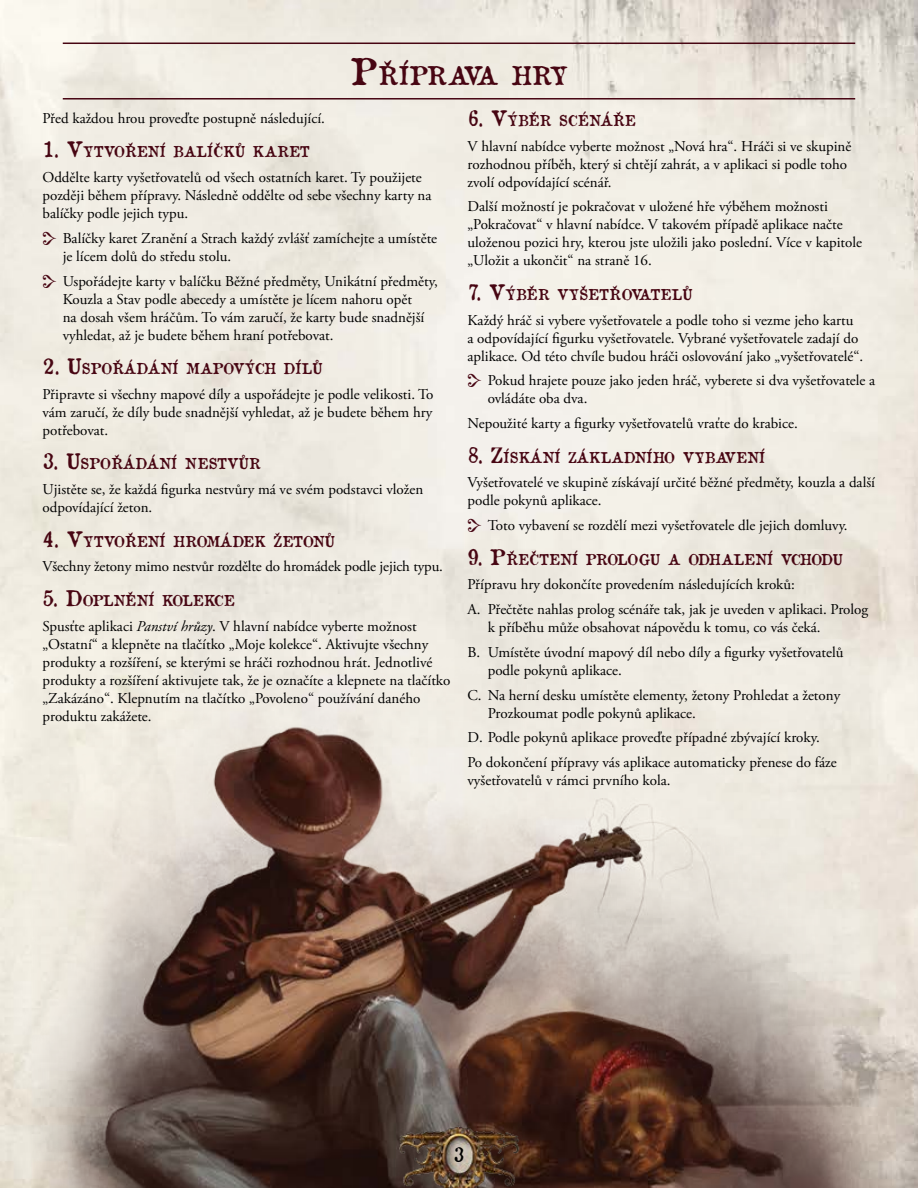
<style>
.page{position:relative;width:918px;height:1188px;background:#fff}
.page>*{position:absolute;margin:0;border:0;box-sizing:border-box;transform-origin:0 0}
.t1{font:25.2px "Old Newspaper Types Loc";color:#470512}
.t2{font:19.5px "Old Newspaper Types Loc";color:#000}
.t3{font:15px/18px "Adobe Garamond Pro";color:#000}
.t4{font:14.7px "Old Newspaper Types Loc";color:#470512}
.t5{font:14.7px "Old Newspaper Types Loc";letter-spacing:-.03em;color:#470512}
.s1{font-size:36px}
.s2{font-size:21px}
.s3{font-style:italic}
</style>
<div class="page">
<img style="left:0;top:0;width:918px;height:42px">
<img style="left:0;top:42px;width:918px;height:1146px">
<img style="left:353px;top:1110px;width:212px;height:78px">
<hr style="left:63px;top:43px;width:792px;height:1px;background:#470512">
<hr style="left:63px;top:98px;width:792px;height:2px;background:#470512">
<svg style="left:43px;top:231px;width:13px;height:14px"></svg>
<svg style="left:43px;top:274px;width:13px;height:14px"></svg>
<svg style="left:468px;top:374px;width:13px;height:13px"></svg>
<svg style="left:468px;top:519px;width:13px;height:13px"></svg>
<h1 class="t1" style="left:350px;top:58px;width:219px"><span class="s1">P</span>ŘÍPRAVA HRY</h1>
<p class="t3" style="left:43px;top:110px;width:284px">Před každou hrou proveďte postupně následující.</p>
<p class="t4" style="left:43px;top:142px;width:269px"><span class="s2">1. V</span>YTVOŘENÍ BALÍČKŮ KARET</p>
<p class="t3" style="left:43px;top:169px;width:391px">Oddělte karty vyšetřovatelů od všech ostatních karet. Ty použijete později během přípravy. Následně oddělte od sebe všechny karty na balíčky podle jejich typu.</p>
<p class="t3" style="left:63px;top:230px;width:376px">Balíčky karet Zranění a Strach každý zvlášť zamíchejte a umístěte je lícem dolů do středu stolu.</p>
<p class="t3" style="left:63px;top:272px;width:377px">Uspořádejte karty v balíčku Běžné předměty, Unikátní předměty, Kouzla a Stav podle abecedy a umístěte je lícem nahoru opět<br>na dosah všem hráčům. To vám zaručí, že karty bude snadnější vyhledat, až je budete během hraní potřebovat.</p>
<p class="t4" style="left:43px;top:359px;width:281px"><span class="s2">2. U</span>SPOŘÁDÁNÍ MAPOVÝCH DÍLŮ</p>
<p class="t3" style="left:43px;top:386px;width:393px;text-align:justify">Připravte si všechny mapové díly a uspořádejte je podle velikosti. To vám zaručí, že díly bude snadnější vyhledat, až je budete během hry potřebovat.</p>
<p class="t4" style="left:43px;top:454px;width:220px"><span class="s2">3. U</span>SPOŘÁDÁNÍ NESTVŮR</p>
<p class="t3" style="left:43px;top:481px;width:382px">Ujistěte se, že každá figurka nestvůry má ve svém podstavci vložen odpovídající žeton.</p>
<p class="t4" style="left:43px;top:531px;width:294px"><span class="s2">4. V</span>YTVOŘENÍ HROMÁDEK ŽETONŮ</p>
<p class="t3" style="left:43px;top:558px;width:402px">Všechny žetony mimo nestvůr rozdělte do hromádek podle jejich typu.</p>
<p class="t4" style="left:43px;top:591px;width:194px"><span class="s2">5. D</span>OPLNĚNÍ KOLEKCE</p>
<p class="t3" style="left:43px;top:617px;width:409px">Spusťte aplikaci <span class="s3">Panství hrůzy</span>. V hlavní nabídce vyberte možnost „Ostatní“ a klepněte na tlačítko „Moje kolekce“. Aktivujte všechny produkty a rozšíření, se kterými se hráči rozhodnou hrát. Jednotlivé produkty a rozšíření aktivujete tak, že je označíte a klepnete na tlačítko „Zakázáno“. Klepnutím na tlačítko „Povoleno“ používání daného produktu zakážete.</p>
<p class="t4" style="left:468px;top:111px;width:170px"><span class="s2">6. V</span>ÝBĚR SCÉNÁŘE</p>
<p class="t3" style="left:468px;top:137px;width:385px">V hlavní nabídce vyberte možnost „Nová hra“. Hráči si ve skupině rozhodnou příběh, který si chtějí zahrát, a v aplikaci si podle toho zvolí odpovídající scénář.</p>
<p class="t3" style="left:468px;top:198px;width:396px">Další možností je pokračovat v uložené hře výběhem možnosti „Pokračovat“ v hlavní nabídce. V takovém případě aplikace načte uloženou pozici hry, kterou jste uložili jako poslední. Více v kapitole „Uložit a ukončit“ na straně 16.</p>
<p class="t4" style="left:468px;top:285px;width:226px"><span class="s2">7. V</span>ÝBĚR VYŠETŘOVATELŮ</p>
<p class="t3" style="left:468px;top:311px;width:397px">Každý hráč si vybere vyšetřovatele a podle toho si vezme jeho kartu a odpovídající figurku vyšetřovatele. Vybrané vyšetřovatele zadají do aplikace. Od této chvíle budou hráči oslovování jako „vyšetřovatelé“.</p>
<p class="t3" style="left:488px;top:372px;width:389px">Pokud hrajete pouze jako jeden hráč, vyberete si dva vyšetřovatele a ovládáte oba dva.</p>
<p class="t3" style="left:468px;top:415px;width:332px">Nepoužité karty a figurky vyšetřovatelů vraťte do krabice.</p>
<p class="t4" style="left:468px;top:447px;width:299px"><span class="s2">8. Z</span>ÍSKÁNÍ ZÁKLADNÍHO VYBAVENÍ</p>
<p class="t3" style="left:468px;top:474px;width:409px">Vyšetřovatelé ve skupině získávají určité běžné předměty, kouzla a další podle pokynů aplikace.</p>
<p class="t3" style="left:488px;top:517px;width:361px">Toto vybavení se rozdělí mezi vyšetřovatele dle jejich domluvy.</p>
<p class="t5" style="left:468px;top:549px;width:377px"><span class="s2">9. P</span>ŘEČTENÍ PROLOGU A ODHALENÍ VCHODU</p>
<p class="t3" style="left:468px;top:573px;width:402px;line-height:24.8px">Přípravu hry dokončíte provedením následujících kroků:<br>A. Přečtěte nahlas prolog scénáře tak, jak je uveden v aplikaci. Prolog</p>
<p class="t3" style="left:468px;top:615px;width:378px;line-height:24.8px;text-align:center">k příběhu může obsahovat nápovědu k tomu, co vás čeká.<br>B. Umístěte úvodní mapový díl nebo díly a figurky vyšetřovatelů</p>
<p class="t3" style="left:468px;top:658px;width:374px;line-height:24.8px;text-indent:20px">podle pokynů aplikace.<br>C. Na herní desku umístěte elementy, žetony Prohledat a žetony</p>
<p class="t3" style="left:468px;top:701px;width:371px;line-height:24.8px;text-indent:20px">Prozkoumat podle pokynů aplikace.<br>D. Podle pokynů aplikace proveďte případné zbývající kroky.<br>Po dokončení přípravy vás aplikace automaticky přenese do fáze</p>
<p class="t3" style="left:468px;top:772px;width:205px">vyšetřovatelů v rámci prvního kola.</p>
<h2 class="t2" style="left:454px;top:1142px;width:12px">3</h2>
</div>
